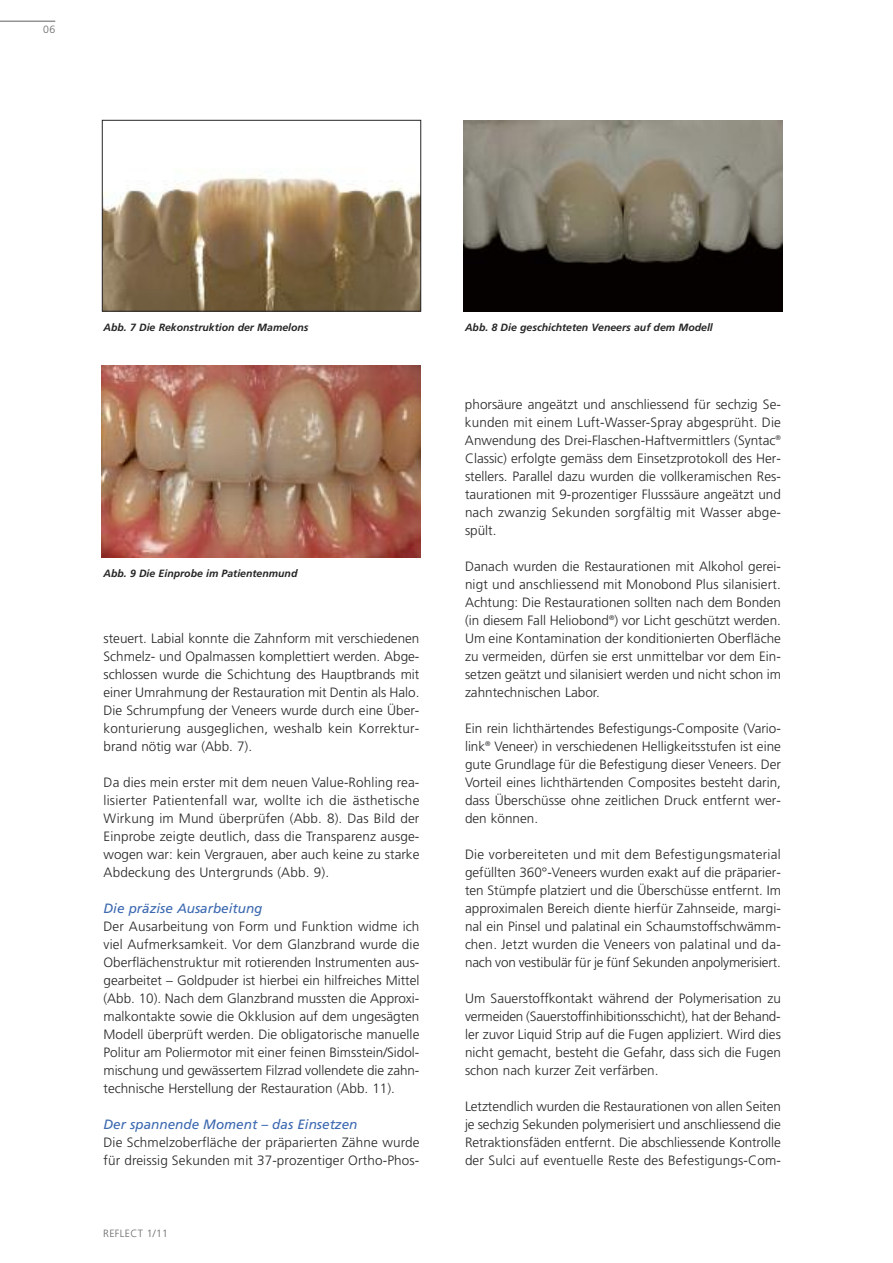
<style>
.page{position:relative;width:893px;height:1263px;background:#fff}
.page>*{position:absolute;margin:0;border:0;box-sizing:border-box;transform-origin:0 0}
.t1{font:300 13.5px/18px "Frutiger";color:#272627;text-align:justify}
.t2{font:italic 13.5px "Frutiger";color:#3b68b0}
.t3{font:italic 700 10.5px "Frutiger";color:#272627}
.t4{font:300 10.5px "Frutiger";letter-spacing:.03em;color:#686768}
</style>
<div class="page">
<hr style="left:0;top:21px;width:55px;height:1px;background:#939393">
<img style="left:104px;top:175px;width:315px;height:134px">
<div style="left:102px;top:120px;width:319px;height:191px;border:1px solid #272627"></div>
<img style="left:463px;top:120px;width:319px;height:191px">
<img style="left:102px;top:366px;width:319px;height:191px">
<p class="t4" style="left:43px;top:26px;width:13px">06</p>
<p class="t3" style="left:104px;top:323px;width:207px">Abb. 7 Die Rekonstruktion der Mamelons</p>
<p class="t3" style="left:465px;top:323px;width:249px">Abb. 8 Die geschichteten Veneers auf dem Modell</p>
<p class="t3" style="left:103px;top:569px;width:195px">Abb. 9 Die Einprobe im Patientenmund</p>
<p class="t1" style="left:104px;top:630px;width:317px">steuert. Labial konnte die Zahnform mit verschiedenen Schmelz- und Opalmassen komplettiert werden. Abge&shy;schlossen wurde die Schichtung des Hauptbrands mit einer Umrahmung der Restauration mit Dentin als Halo.<br>Die Schrumpfung der Veneers wurde durch eine Über&shy;konturierung ausgeglichen, weshalb kein Korrektur&shy;brand nötig war (Abb. 7).</p>
<p class="t1" style="left:104px;top:774px;width:317px">Da dies mein erster mit dem neuen Value-Rohling rea&shy;lisierter Patientenfall war, wollte ich die ästhetische Wirkung im Mund überprüfen (Abb. 8). Das Bild der Einprobe zeigte deutlich, dass die Transparenz ausge&shy;wogen war: kein Vergrauen, aber auch keine zu starke Abdeckung des Untergrunds (Abb. 9).</p>
<p class="t2" style="left:104px;top:903px;width:160px">Die präzise Ausarbeitung</p>
<p class="t1" style="left:104px;top:918px;width:317px">Der Ausarbeitung von Form und Funktion widme ich viel Aufmerksamkeit. Vor dem Glanzbrand wurde die Oberflächenstruktur mit rotierenden Instrumenten aus&shy;gearbeitet – Goldpuder ist hierbei ein hilfreiches Mittel (Abb. 10). Nach dem Glanzbrand mussten die Approxi&shy;malkontakte sowie die Okklusion auf dem ungesägten Modell überprüft werden. Die obligatorische manuelle Politur am Poliermotor mit einer feinen Bimsstein/Sidol&shy;mischung und gewässertem Filzrad vollendete die zahn&shy;technische Herstellung der Restauration (Abb. 11).</p>
<p class="t2" style="left:104px;top:1119px;width:255px">Der spannende Moment – das Einsetzen</p>
<p class="t1" style="left:104px;top:1134px;width:317px">Die Schmelzoberfläche der präparierten Zähne wurde für dreissig Sekunden mit 37-prozentiger Ortho-Phos-</p>
<p class="t4" style="left:103px;top:1229px;width:66px">REFLECT 1/11</p>
<p class="t1" style="left:465px;top:396px;width:317px">phorsäure angeätzt und anschliessend für sechzig Se&shy;kunden mit einem Luft-Wasser-Spray abgesprüht. Die Anwendung des Drei-Flaschen-Haftvermittlers (Syntac<sup>® </sup>Classic) erfolgte gemäss dem Einsetzprotokoll des Her&shy;stellers. Parallel dazu wurden die vollkeramischen Res&shy;taurationen mit 9-prozentiger Flusssäure angeätzt und nach zwanzig Sekunden sorgfältig mit Wasser abge&shy;spült.</p>
<p class="t1" style="left:465px;top:558px;width:317px">Danach wurden die Restaurationen mit Alkohol gerei&shy;nigt und anschliessend mit Monobond Plus silanisiert.<br>Achtung: Die Restaurationen sollten nach dem Bonden (in diesem Fall Heliobond<sup>®</sup>) vor Licht geschützt werden.<br>Um eine Kontamination der konditionierten Oberfläche zu vermeiden, dürfen sie erst unmittelbar vor dem Ein&shy;setzen geätzt und silanisiert werden und nicht schon im zahntechnischen Labor.</p>
<p class="t1" style="left:465px;top:720px;width:317px">Ein rein lichthärtendes Befestigungs-Composite (Vario&shy;link<sup>®</sup> Veneer) in verschiedenen Helligkeitsstufen ist eine gute Grundlage für die Befestigung dieser Veneers. Der Vorteil eines lichthärtenden Composites besteht darin, dass Überschüsse ohne zeitlichen Druck entfernt wer&shy;den können.</p>
<p class="t1" style="left:465px;top:846px;width:317px">Die vorbereiteten und mit dem Befestigungsmaterial gefüllten 360°-Veneers wurden exakt auf die präparier&shy;ten Stümpfe platziert und die Überschüsse entfernt. Im approximalen Bereich diente hierfür Zahnseide, margi&shy;nal ein Pinsel und palatinal ein Schaumstoffschwämm&shy;chen. Jetzt wurden die Veneers von palatinal und da&shy;nach von vestibulär für je fünf Sekunden anpolymerisiert.</p>
<p class="t1" style="left:465px;top:990px;width:317px">Um Sauerstoffkontakt während der Polymerisation zu vermeiden (Sauerstoffinhibitionsschicht), hat der Behand&shy;ler zuvor Liquid Strip auf die Fugen appliziert. Wird dies nicht gemacht, besteht die Gefahr, dass sich die Fugen schon nach kurzer Zeit verfärben.</p>
<p class="t1" style="left:465px;top:1098px;width:317px">Letztendlich wurden die Restaurationen von allen Seiten je sechzig Sekunden polymerisiert und anschliessend die Retraktionsfäden entfernt. Die abschliessende Kontrolle der Sulci auf eventuelle Reste des Befestigungs-Com-</p>
</div>
